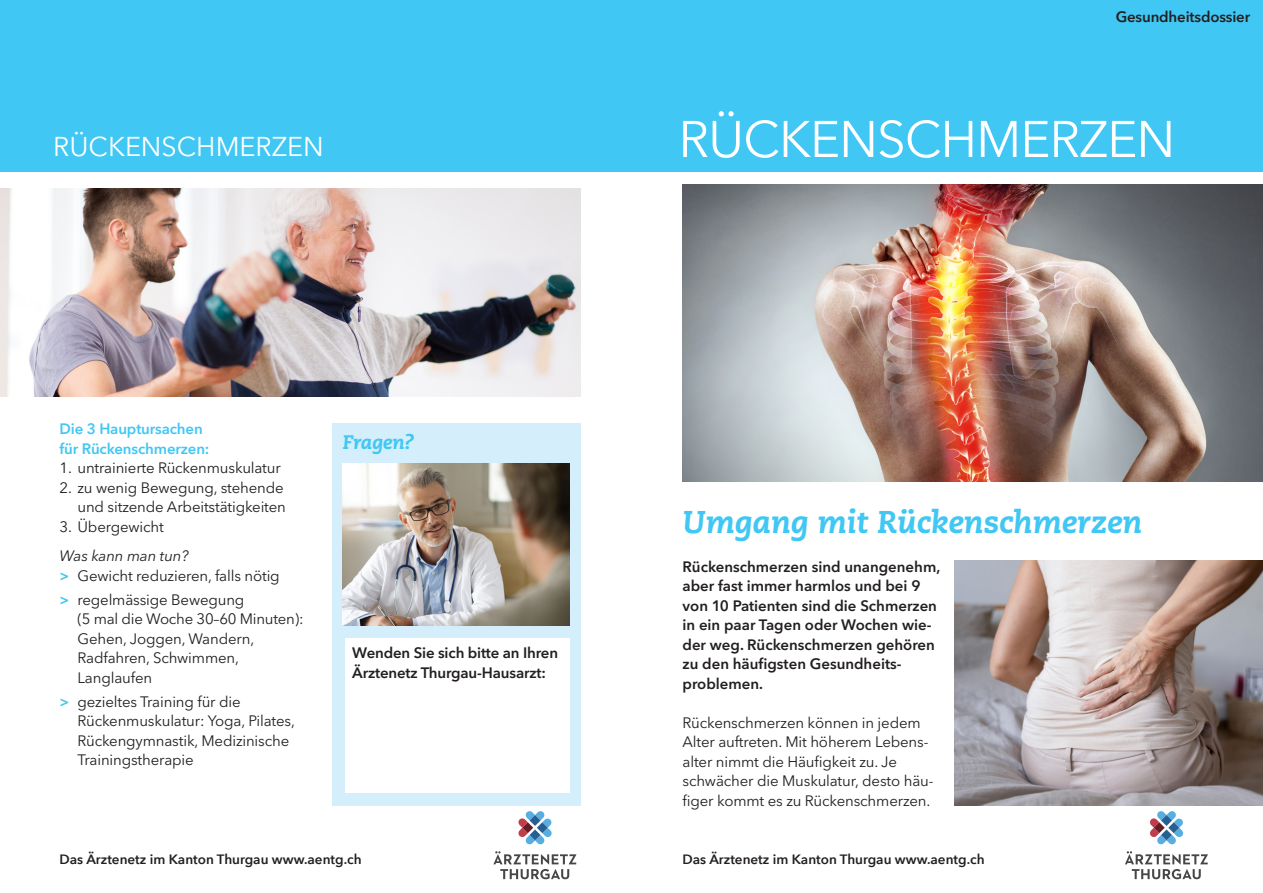
<style>
.page{position:relative;width:1263px;height:893px;background:#fff}
.page>*{position:absolute;margin:0;border:0;box-sizing:border-box;transform-origin:0 0}
.t1{font:51px "Avenir Next LT Pro";letter-spacing:-.02em;color:#fff}
.t2{font:italic 800 31.5px "Caecilia";color:#40c7f4}
.t3{font:27px "Avenir Next LT Pro";color:#fff}
.t4{font:italic 800 19.5px "Caecilia";color:#40c7f4}
.grundtext{font:15px/19.5px "Avenir Next LT Pro";letter-spacing:-.01em;color:#231f20}
.t5{font:600 15px/19.5px "Avenir Next LT Pro";color:#231f20}
.grundtext-2{font:600 15px/19.5px "Avenir Next LT Pro";letter-spacing:-.01em;color:#40c7f4}
.grundtext-3{font:italic 15px "Avenir Next LT Pro";letter-spacing:-.01em;color:#231f20}
.t6{font:600 13.5px "Avenir Next";color:#231f20}
.s1{font-weight:600;color:#40c7f4}
</style>
<div class="page">
<img style="left:682px;top:184px;width:581px;height:297px">
<div style="left:0;top:0;width:1263px;height:171px;background:#40c7f4"></div>
<div style="left:332px;top:423px;width:248px;height:383px;background:#d4effb"></div>
<div style="left:345px;top:638px;width:225px;height:155px;background:#fff"></div>
<img style="left:0;top:189px;width:580px;height:207px">
<img style="left:955px;top:560px;width:308px;height:246px">
<img style="left:343px;top:464px;width:227px;height:162px">
<svg style="left:1125px;top:851px;width:83px;height:28px"></svg>
<svg style="left:1150px;top:811px;width:33px;height:34px"></svg>
<svg style="left:493px;top:851px;width:83px;height:28px"></svg>
<svg style="left:518px;top:811px;width:34px;height:34px"></svg>
<p class="t3" style="left:53px;top:130px;width:272px">RÜCKENSCHMERZEN</p>
<p class="grundtext-2" style="left:60px;top:419px;width:151px">Die 3 Hauptursachen für Rückenschmerzen:</p>
<p class="grundtext" style="left:60px;top:458px;width:223px">1. untrainierte Rückenmuskulatur</p>
<p class="grundtext" style="left:60px;top:478px;width:228px;text-align:right">2. zu wenig Bewegung, stehende und sitzende Arbeitstätigkeiten</p>
<p class="grundtext" style="left:60px;top:517px;width:106px">3. Übergewicht</p>
<p class="grundtext-3" style="left:60px;top:547px;width:131px">Was kann man tun?</p>
<p class="grundtext" style="left:60px;top:566px;width:222px"><span class="s1">&gt;</span> Gewicht reduzieren, falls nötig</p>
<p class="grundtext" style="left:77px;top:590px;width:228px;text-indent:-18px"><span class="s1">&gt;</span> regelmässige Bewegung<br>(5 mal die Woche 30–60 Minuten):<br>Gehen, Joggen, Wandern,<br>Radfahren, Schwimmen,<br>Langlaufen</p>
<p class="grundtext" style="left:77px;top:692px;width:219px;text-indent:-18px"><span class="s1">&gt;</span> gezieltes Training für die<br>Rückenmuskulatur: Yoga, Pilates,<br>Rückengymnastik, Medizinische<br>Trainingstherapie</p>
<p class="t4" style="left:343px;top:431px;width:73px">Fragen?</p>
<p class="t5" style="left:352px;top:643px;width:207px">Wenden Sie sich bitte an Ihren<br>Ärztenetz Thurgau-Hausarzt:</p>
<p class="t5" style="left:1116px;top:7px;width:136px">Gesundheitsdossier</p>
<p class="t1" style="left:678px;top:109px;width:498px">RÜCKENSCHMERZEN</p>
<p class="t2" style="left:682px;top:503px;width:461px">Umgang mit Rückenschmerzen</p>
<p class="t5" style="left:682px;top:557px;width:259px">Rückenschmerzen sind unangenehm, aber fast immer harmlos und bei 9 von 10 Patienten sind die Schmerzen in ein paar Tagen oder Wochen wie&shy;der weg. Rückenschmerzen gehören zu den häufigsten Gesundheits&shy;problemen.</p>
<p class="grundtext" style="left:682px;top:713px;width:253px">Rückenschmerzen können in jedem Alter auftreten. Mit höherem Lebens&shy;alter nimmt die Häufigkeit zu. Je schwächer die Muskulatur, desto häu&shy;figer kommt es zu Rückenschmerzen.</p>
<p class="t6" style="left:60px;top:848px;width:304px">Das Ärztenetz im Kanton Thurgau www.aentg.ch</p>
<p class="t6" style="left:682px;top:848px;width:304px">Das Ärztenetz im Kanton Thurgau www.aentg.ch</p>
</div>
